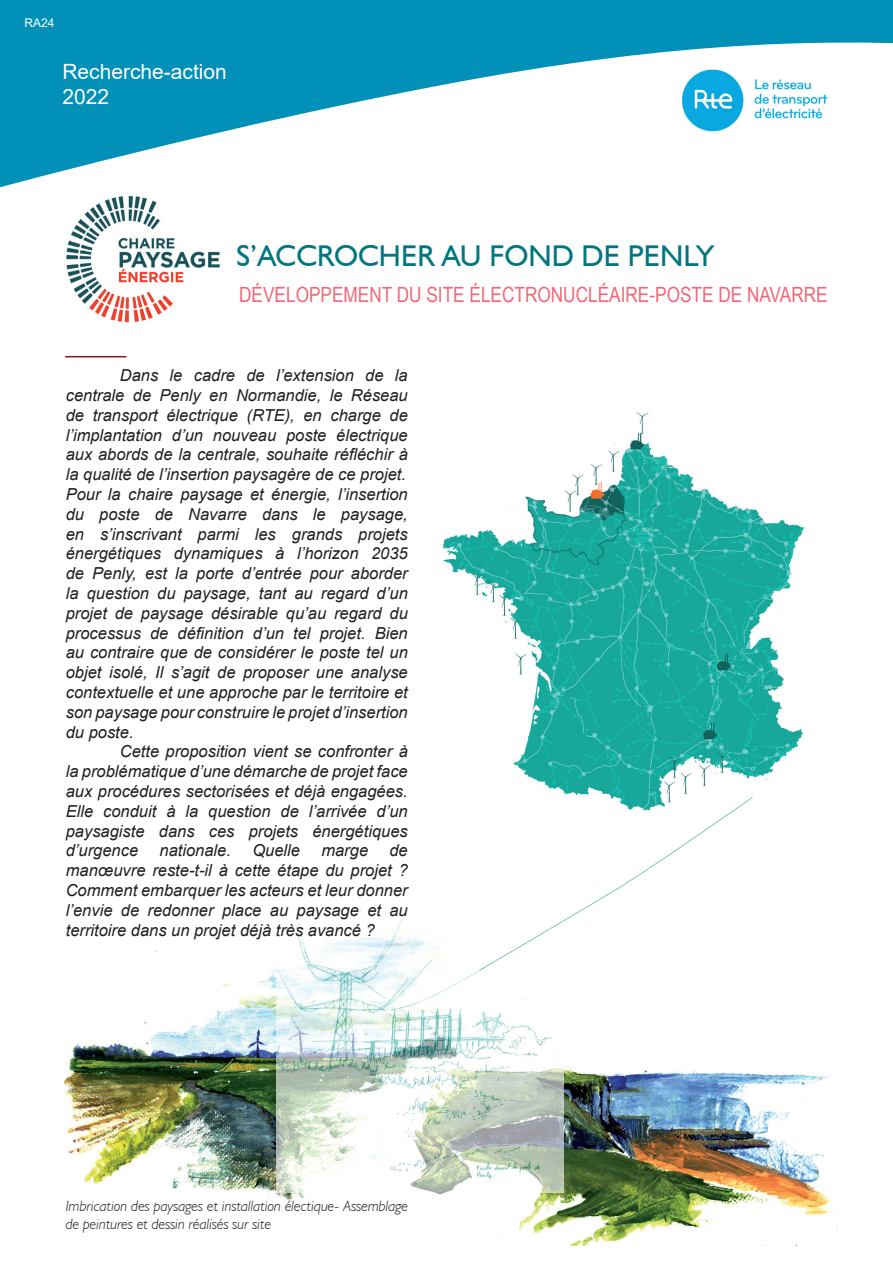
<style>
.page{position:relative;width:893px;height:1263px;background:#fff}
.page>*{position:absolute;margin:0;border:0;box-sizing:border-box;transform-origin:0 0}
.t1{font:30px "Humanist 521 BT";color:#007680}
.t2{font:21px "Arial Narrow";color:#f16777}
.t3{font:21px/25.2px "Arial";color:#fff}
.t4{font:italic 16.5px/19.8px "Arial";color:#231f20;text-align:justify}
.t5{font:italic 300 15px/18px "Humanist 521 BT";color:#231f20}
.t6{font:12px "Arial";color:#fff}
</style>
<div class="page">
<img style="left:443px;top:412px;width:362px;height:385px">
<img style="left:64px;top:950px;width:241px;height:251px">
<img style="left:436px;top:1066px;width:401px;height:180px">
<img style="left:277px;top:910px;width:286px;height:283px">
<svg style="left:479px;top:797px;width:274px;height:173px"></svg>
<svg style="left:0;top:0;width:893px;height:188px;fill:#0090b8"></svg>
<hr style="left:65px;top:356px;width:61px;height:1px;background:#871417">
<img style="left:66px;top:196px;width:154px;height:127px">
<img style="left:681px;top:64px;width:147px;height:69px">
<p class="t6" style="left:24px;top:14px;width:32px">RA24</p>
<p class="t3" style="left:62px;top:59px;width:166px">Recherche-action<br>2022</p>
<h1 class="t1" style="left:236px;top:238px;width:479px">S’ACCROCHER AU FOND DE PENLY</h1>
<p class="t2" style="left:239px;top:279px;width:590px">DÉVELOPPEMENT DU SITE ÉLECTRONUCLÉAIRE-POSTE DE NAVARRE</p>
<p class="t4" style="left:66px;top:366px;width:344px;text-indent:54px">Dans le cadre de l’extension de la centrale de Penly en Normandie, le Réseau de transport électrique (RTE), en charge de l’implantation d’un nouveau poste électrique aux abords de la centrale, souhaite réfléchir à la qualité de l’insertion paysagère de ce projet.<br>Pour la chaire paysage et énergie, l’insertion du poste de Navarre dans le paysage, en s’inscrivant parmi les grands projets énergétiques dynamiques à l’horizon 2035 de Penly, est la porte d’entrée pour aborder la question du paysage, tant au regard d’un projet de paysage désirable qu’au regard du processus de définition d’un tel projet. Bien au contraire que de considérer le poste tel un objet isolé, Il s’agit de proposer une analyse contextuelle et une approche par le territoire et son paysage pour construire le projet d’insertion du poste.</p>
<p class="t4" style="left:66px;top:742px;width:344px;text-indent:54px">Cette proposition vient se confronter à la problématique d’une démarche de projet face aux procédures sectorisées et déjà engagées.<br>Elle conduit à la question de l’arrivée d’un paysagiste dans ces projets énergétiques d’urgence</p>
<p class="t4" style="left:160px;top:841px;width:73px">nationale.</p>
<p class="t4" style="left:252px;top:841px;width:49px">Quelle</p>
<p class="t4" style="left:321px;top:841px;width:48px">marge</p>
<p class="t4" style="left:66px;top:841px;width:344px;text-indent:324px">de manœuvre reste-t-il à cette étape du projet ?<br>Comment embarquer les acteurs et leur donner l’envie de redonner place au paysage et au territoire dans un projet déjà très avancé ?</p>
<p class="t5" style="left:66px;top:1196px;width:344px">Imbrication des paysages et installation électique- Assemblage de peintures et dessin réalisés sur site</p>
</div>
